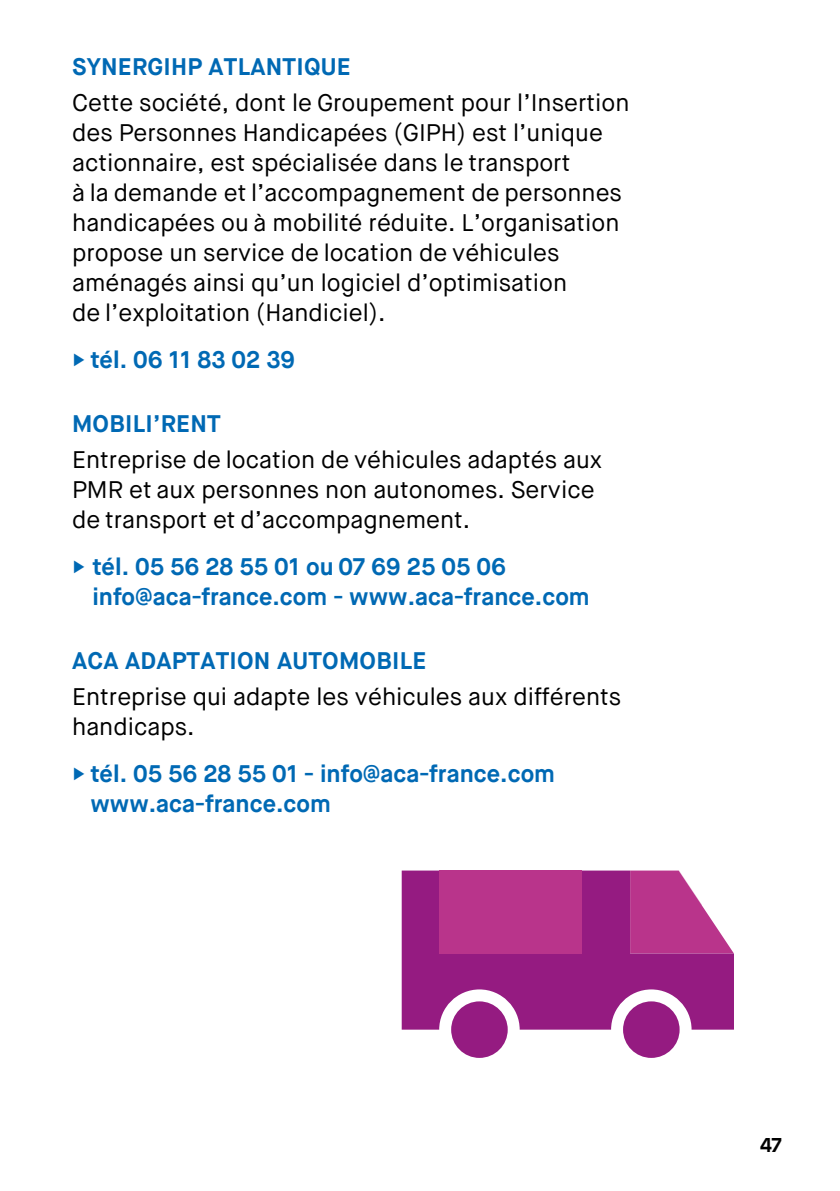
<style>
.page{position:relative;width:840px;height:1191px;background:#fff}
.page>*{position:absolute;margin:0;border:0;box-sizing:border-box;transform-origin:0 0}
.t1{font:24px/30px "Maison Neue";color:#000}
.t2{font:700 24px/30px "Maison Neue";color:#0069b4}
.t3{font:700 20px "Maison Neue";color:#000}
.s1{font-family:"Arial";font-weight:400;font-size:18px}
</style>
<div class="page">
<svg style="left:401px;top:870px;width:332px;height:159px;background:#a83c92"></svg>
<div style="left:451px;top:1001px;width:56px;height:57px;background:#951b81;border-radius:28px"></div>
<div style="left:622px;top:1001px;width:57px;height:57px;background:#951b81;border-radius:28px"></div>
<div style="left:439px;top:870px;width:142px;height:83px;background:#b9348b"></div>
<p class="t2" style="left:72px;top:52px;width:280px">SYNERGIHP ATLANTIQUE</p>
<p class="t1" style="left:72px;top:88px;width:558px">Cette société, dont le Groupement pour l’Insertion des Personnes Handicapées (GIPH) est l’unique actionnaire, est spécialisée dans le transport<br>à la demande et l’accompagnement de personnes handicapées ou à mobilité réduite. L’organisation propose un service de location de véhicules aménagés ainsi qu’un logiciel d’optimisation<br>de l’exploitation (Handiciel).</p>
<p class="t2" style="left:72px;top:345px;width:224px"><span class="s1">►</span> tél. 06 11 83 02 39</p>
<p class="t2" style="left:72px;top:409px;width:150px">MOBILI’RENT</p>
<p class="t1" style="left:72px;top:445px;width:531px">Entreprise de location de véhicules adaptés aux<br>PMR et aux personnes non autonomes. Service de transport et d’accompagnement.</p>
<p class="t2" style="left:92px;top:551px;width:498px;text-indent:-20px"><span class="s1">►</span> tél. 05 56 28 55 01 ou 07 69 25 05 06 info@aca-france.com - www.aca-france.com</p>
<p class="t2" style="left:72px;top:645px;width:355px">ACA ADAPTATION AUTOMOBILE</p>
<p class="t1" style="left:72px;top:681px;width:550px">Entreprise qui adapte les véhicules aux différents handicaps.</p>
<p class="t2" style="left:90px;top:758px;width:466px;text-indent:-18px"><span class="s1">►</span> tél. 05 56 28 55 01 - info@aca-france.com www.aca-france.com</p>
<p class="t3" style="left:759px;top:1132px;width:23px">47</p>
</div>
